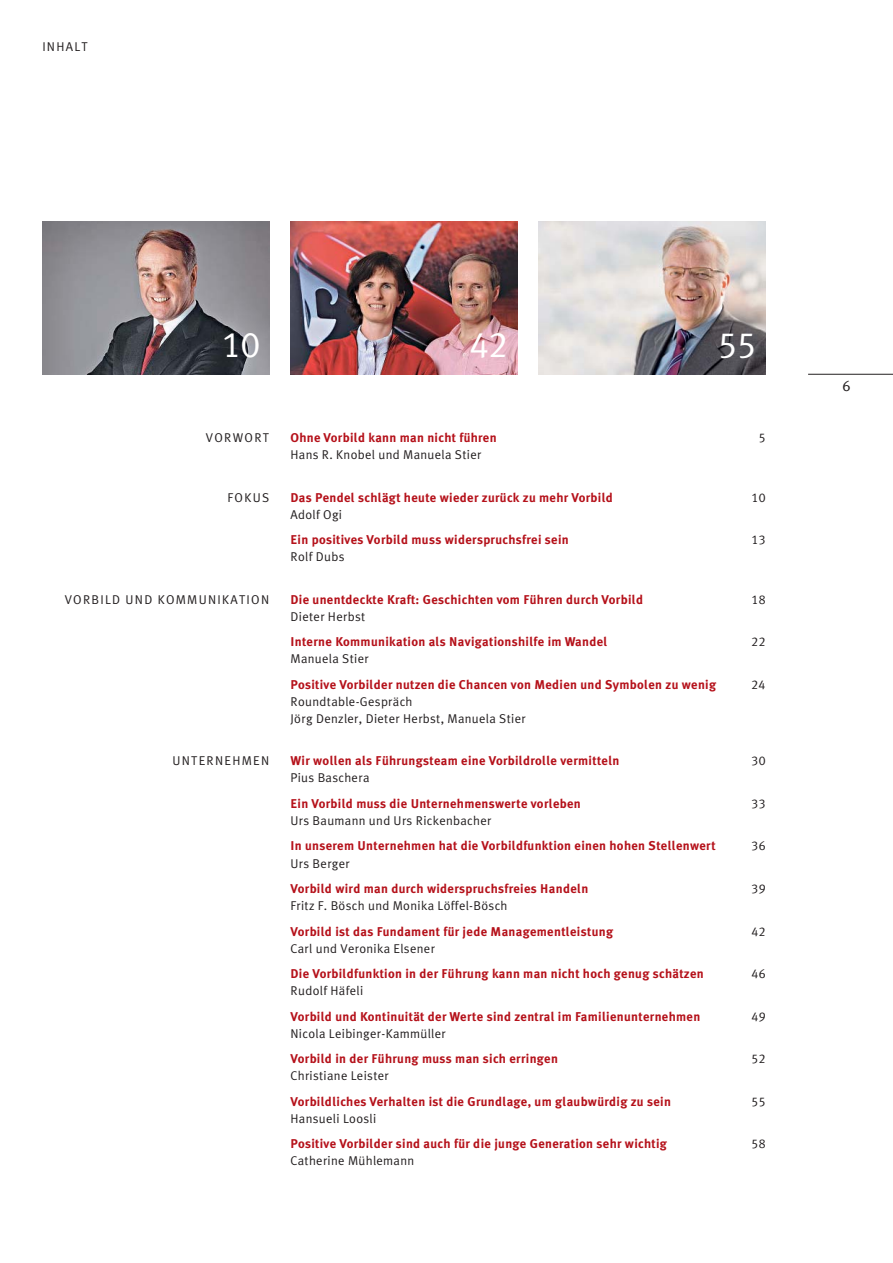
<style>
.page{position:relative;width:893px;height:1263px;background:#fff}
.page>*{position:absolute;margin:0;border:0;box-sizing:border-box;transform-origin:0 0}
.t1{font:36px "Meta Plus Normal Caps";color:#fff}
.t2{font:15px "Meta Plus Normal Caps";color:#231f20}
.t3{font:700 12.75px "Meta Plus";letter-spacing:.025em;color:#b5111a}
.t4{font:12.75px/17px "Meta Plus Normal";letter-spacing:.025em;color:#231f20}
.t5{font:12.75px "Meta Plus Normal";letter-spacing:.1em;color:#231f20}
.t6{font:12.75px "Meta Plus Normal Caps";letter-spacing:.025em;color:#231f20}
</style>
<div class="page">
<img style="left:42px;top:221px;width:227px;height:153px">
<img style="left:290px;top:221px;width:227px;height:153px">
<img style="left:538px;top:221px;width:227px;height:153px">
<hr style="left:808px;top:374px;width:84px;height:1px;background:#231f20">
<p class="t4" style="left:42px;top:39px;width:47px">INHALT</p>
<h1 class="t1" style="left:222px;top:324px;width:40px">10</h1>
<h1 class="t1" style="left:469px;top:324px;width:40px">42</h1>
<h1 class="t1" style="left:718px;top:324px;width:40px">55</h1>
<p class="t5" style="left:206px;top:433px;width:65px">VORWORT</p>
<p class="t4" style="left:227px;top:490px;width:43px">FOKUS</p>
<p class="t5" style="left:65px;top:595px;width:206px">VORBILD UND KOMMUNIKATION</p>
<p class="t5" style="left:172px;top:756px;width:98px">UNTERNEHMEN</p>
<p class="t3" style="left:290px;top:433px;width:208px">Ohne Vorbild kann man nicht führen</p>
<p class="t6" style="left:758px;top:430px;width:8px">5</p>
<p class="t4" style="left:290px;top:447px;width:192px">Hans R. Knobel und Manuela Stier</p>
<p class="t3" style="left:290px;top:492px;width:324px">Das Pendel schlägt heute wieder zurück zu mehr Vorbild</p>
<p class="t6" style="left:751px;top:490px;width:15px">10</p>
<p class="t4" style="left:290px;top:507px;width:53px">Adolf Ogi</p>
<p class="t3" style="left:290px;top:535px;width:280px">Ein positives Vorbild muss widerspruchsfrei sein</p>
<p class="t6" style="left:751px;top:532px;width:15px">13</p>
<p class="t4" style="left:290px;top:549px;width:56px">Rolf Dubs</p>
<p class="t3" style="left:290px;top:594px;width:354px">Die unentdeckte Kraft: Geschichten vom Führen durch Vorbild</p>
<p class="t6" style="left:751px;top:592px;width:15px">18</p>
<p class="t4" style="left:290px;top:609px;width:76px">Dieter Herbst</p>
<p class="t3" style="left:290px;top:637px;width:318px">Interne Kommunikation als Navigationshilfe im Wandel</p>
<p class="t6" style="left:751px;top:635px;width:15px">22</p>
<p class="t4" style="left:290px;top:651px;width:80px">Manuela Stier</p>
<p class="t3" style="left:290px;top:679px;width:427px">Positive Vorbilder nutzen die Chancen von Medien und Symbolen zu wenig</p>
<p class="t6" style="left:751px;top:677px;width:16px">24</p>
<p class="t4" style="left:290px;top:694px;width:237px">Roundtable-Gespräch<br>Jörg Denzler, Dieter Herbst, Manuela Stier</p>
<p class="t3" style="left:290px;top:756px;width:330px">Wir wollen als Führungsteam eine Vorbildrolle vermitteln</p>
<p class="t6" style="left:751px;top:754px;width:15px">30</p>
<p class="t4" style="left:290px;top:770px;width:80px">Pius Baschera</p>
<p class="t3" style="left:290px;top:798px;width:292px">Ein Vorbild muss die Unternehmenswerte vorleben</p>
<p class="t6" style="left:751px;top:796px;width:15px">33</p>
<p class="t4" style="left:290px;top:813px;width:202px">Urs Baumann und Urs Rickenbacher</p>
<p class="t3" style="left:290px;top:841px;width:426px">In unserem Unternehmen hat die Vorbildfunktion einen hohen Stellenwert</p>
<p class="t6" style="left:751px;top:839px;width:15px">36</p>
<p class="t4" style="left:290px;top:856px;width:61px">Urs Berger</p>
<p class="t3" style="left:290px;top:883px;width:299px">Vorbild wird man durch widerspruchsfreies Handeln</p>
<p class="t6" style="left:751px;top:881px;width:15px">39</p>
<p class="t4" style="left:290px;top:898px;width:218px">Fritz F. Bösch und Monika Löffel-Bösch</p>
<p class="t3" style="left:290px;top:926px;width:324px">Vorbild ist das Fundament für jede Managementleistung</p>
<p class="t6" style="left:751px;top:924px;width:16px">42</p>
<p class="t4" style="left:290px;top:941px;width:146px">Carl und Veronika Elsener</p>
<p class="t3" style="left:290px;top:968px;width:415px">Die Vorbildfunktion in der Führung kann man nicht hoch genug schätzen</p>
<p class="t6" style="left:751px;top:966px;width:16px">46</p>
<p class="t4" style="left:290px;top:983px;width:74px">Rudolf Häfeli</p>
<p class="t3" style="left:290px;top:1011px;width:411px">Vorbild und Kontinuität der Werte sind zentral im Familienunternehmen</p>
<p class="t6" style="left:751px;top:1009px;width:16px">49</p>
<p class="t4" style="left:290px;top:1026px;width:157px">Nicola Leibinger-Kammüller</p>
<p class="t3" style="left:290px;top:1053px;width:269px">Vorbild in der Führung muss man sich erringen</p>
<p class="t6" style="left:751px;top:1051px;width:15px">52</p>
<p class="t4" style="left:290px;top:1068px;width:100px">Christiane Leister</p>
<p class="t3" style="left:290px;top:1096px;width:382px">Vorbildliches Verhalten ist die Grundlage, um glaubwürdig zu sein</p>
<p class="t6" style="left:751px;top:1094px;width:15px">55</p>
<p class="t4" style="left:290px;top:1111px;width:87px">Hansueli Loosli</p>
<p class="t3" style="left:290px;top:1138px;width:378px">Positive Vorbilder sind auch für die junge Generation sehr wichtig</p>
<p class="t6" style="left:751px;top:1136px;width:15px">58</p>
<p class="t4" style="left:290px;top:1153px;width:125px">Catherine Mühlemann</p>
<p class="t2" style="left:842px;top:377px;width:10px">6</p>
</div>
